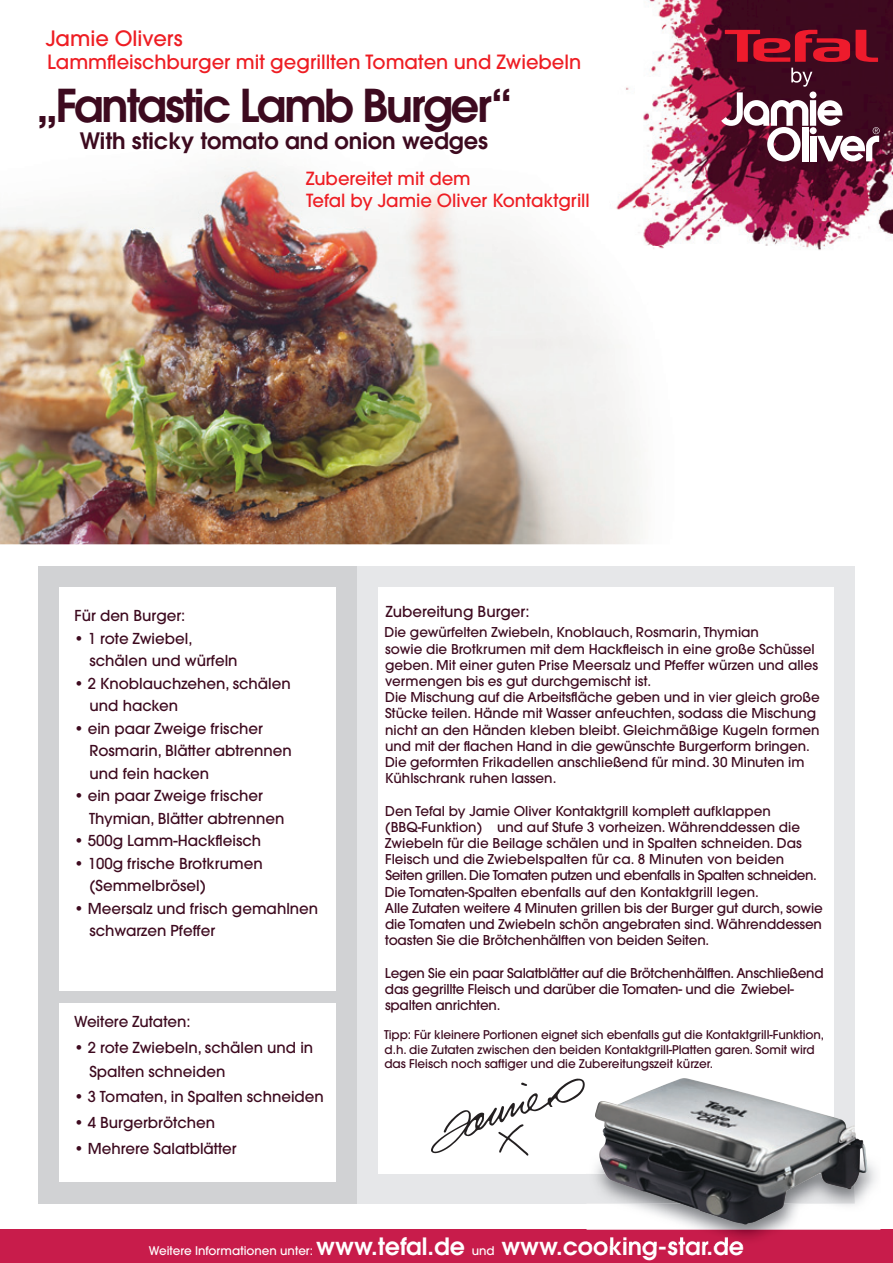
<style>
.page{position:relative;width:893px;height:1263px;background:#fff}
.page>*{position:absolute;margin:0;border:0;box-sizing:border-box;transform-origin:0 0}
.t1{font:600 45px "Avant Garde";letter-spacing:-.05em;color:#3d0a1f}
.t2{font:600 23.7px "Avant Garde";color:#fff}
.t3{font:600 22.5px "Avant Garde";color:#3d0a1f}
.t4{font:500 21px "Avant Garde";color:#ee1d23}
.t5{font:500 19.5px "Avant Garde";color:#ee1d23}
.t6{font:500 18px/21.6px "Avant Garde";color:#ee1d23}
.t7{font:500 15px/22.5px "Avant Garde";color:#3d0a1f}
.t8{font:500 13.5px/16.2px "Avant Garde";color:#3d0a1f}
.t9{font:500 12px/15px "Avant Garde";letter-spacing:-.005em;color:#3d0a1f}
.s1{font-weight:500;font-size:11.85px}
</style>
<div class="page">
<img style="left:0;top:166px;width:643px;height:378px">
<div style="left:38px;top:566px;width:319px;height:637px;background:#d1d2d4"></div>
<div style="left:357px;top:566px;width:498px;height:637px;background:#e6e7e9"></div>
<div style="left:59px;top:587px;width:277px;height:404px;background:#fff"></div>
<div style="left:59px;top:1003px;width:277px;height:179px;background:#fff"></div>
<div style="left:378px;top:587px;width:455px;height:587px;background:#fff"></div>
<img style="left:626px;top:0;width:267px;height:251px">
<img style="left:609px;top:123px;width:180px;height:164px">
<svg style="left:721px;top:68px;width:159px;height:93px"></svg>
<svg style="left:856px;top:30px;width:22px;height:32px"></svg>
<svg style="left:725px;top:30px;width:125px;height:32px;background:#951225"></svg>
<img style="left:431px;top:1078px;width:154px;height:78px">
<div style="left:0;top:1230px;width:893px;height:33px;background:#c81c4b"></div>
<img style="left:587px;top:1162px;width:293px;height:78px">
<img style="left:587px;top:1162px;width:8px;height:12px">
<img style="left:587px;top:1237px;width:156px;height:8px">
<img style="left:595px;top:1078px;width:272px;height:146px">
<h3 class="t4" style="left:46px;top:25px;width:139px">Jamie Olivers</h3>
<h3 class="t5" style="left:47px;top:50px;width:536px">Lammfleischburger mit gegrillten Tomaten und Zwiebeln</h3>
<h1 class="t1" style="left:36px;top:76px;width:478px">„Fantastic Lamb Burger“</h1>
<h3 class="t3" style="left:80px;top:126px;width:410px">With sticky tomato and onion wedges</h3>
<h3 class="t6" style="left:306px;top:168px;width:285px">Zubereitet mit dem<br>Tefal by Jamie Oliver Kontaktgrill</h3>
<p class="t7" style="left:74px;top:604px;width:112px">Für den Burger:</p>
<p class="t7" style="left:89px;top:627px;width:150px;text-indent:-15px">• 1 rote Zwiebel, schälen und würfeln</p>
<p class="t7" style="left:89px;top:672px;width:203px;text-indent:-15px">• 2 Knoblauchzehen, schälen und hacken</p>
<p class="t7" style="left:89px;top:717px;width:204px;text-indent:-15px">• ein paar Zweige frischer<br>Rosmarin, Blätter abtrennen und fein hacken</p>
<p class="t7" style="left:89px;top:784px;width:197px;text-indent:-15px">• ein paar Zweige frischer<br>Thymian, Blätter abtrennen</p>
<p class="t7" style="left:74px;top:829px;width:188px">• 500g Lamm-Hackfleisch</p>
<p class="t7" style="left:89px;top:852px;width:175px;text-indent:-15px">• 100g frische Brotkrumen (Semmelbrösel)</p>
<p class="t7" style="left:89px;top:897px;width:230px;text-indent:-15px">• Meersalz und frisch gemahlnen schwarzen Pfeffer</p>
<p class="t7" style="left:74px;top:1011px;width:118px">Weitere Zutaten:</p>
<p class="t7" style="left:89px;top:1035px;width:225px;line-height:24px;text-indent:-15px">• 2 rote Zwiebeln, schälen und in<br>Spalten schneiden</p>
<p class="t7" style="left:74px;top:1086px;width:251px">• 3 Tomaten, in Spalten schneiden</p>
<p class="t7" style="left:74px;top:1111px;width:142px">• 4 Burgerbrötchen</p>
<p class="t7" style="left:74px;top:1137px;width:164px">• Mehrere Salatblätter</p>
<p class="t7" style="left:386px;top:600px;width:145px">Zubereitung Burger:</p>
<p class="t8" style="left:384px;top:624px;width:437px">Die gewürfelten Zwiebeln, Knoblauch, Rosmarin, Thymian<br>sowie die Brotkrumen mit dem Hackfleisch in eine große Schüssel geben. Mit einer guten Prise Meersalz und Pfeffer würzen und alles vermengen bis es gut durchgemischt ist.<br>Die Mischung auf die Arbeitsfläche geben und in vier gleich große Stücke teilen. Hände mit Wasser anfeuchten, sodass die Mischung nicht an den Händen kleben bleibt. Gleichmäßige Kugeln formen und mit der flachen Hand in die gewünschte Burgerform bringen.<br>Die geformten Frikadellen anschließend für mind. 30 Minuten im Kühlschrank ruhen lassen.</p>
<p class="t8" style="left:385px;top:803px;width:439px">Den Tefal by Jamie Oliver Kontaktgrill komplett aufklappen (BBQ-Funktion) und auf Stufe 3 vorheizen. Währenddessen die Zwiebeln für die Beilage schälen und in Spalten schneiden. Das Fleisch und die Zwiebelspalten für ca. 8 Minuten von beiden Seiten grillen. Die Tomaten putzen und ebenfalls in Spalten schneiden.<br>Die Tomaten-Spalten ebenfalls auf den Kontaktgrill legen.<br>Alle Zutaten weitere 4 Minuten grillen bis der Burger gut durch, sowie die Tomaten und Zwiebeln schön angebraten sind. Währenddessen toasten Sie die Brötchenhälften von beiden Seiten.</p>
<p class="t8" style="left:385px;top:965px;width:440px">Legen Sie ein paar Salatblätter auf die Brötchenhälften. Anschließend das gegrillte Fleisch und darüber die Tomaten- und die Zwiebel&shy;spalten anrichten.</p>
<p class="t9" style="left:384px;top:1028px;width:441px">Tipp: Für kleinere Portionen eignet sich ebenfalls gut die Kontaktgrill-Funktion, d.h. die Zutaten zwischen den beiden Kontaktgrill-Platten garen. Somit wird</p>
<p class="t9" style="left:384px;top:1056px;width:330px">das Fleisch noch saftiger und die Zubereitungszeit kürzer.</p>
<h2 class="t2" style="left:149px;top:1231px;width:597px"><span class="s1">Weitere Informationen unter:</span> www.tefal.de <span class="s1">und</span> www.cooking-star.de</h2>
</div>
